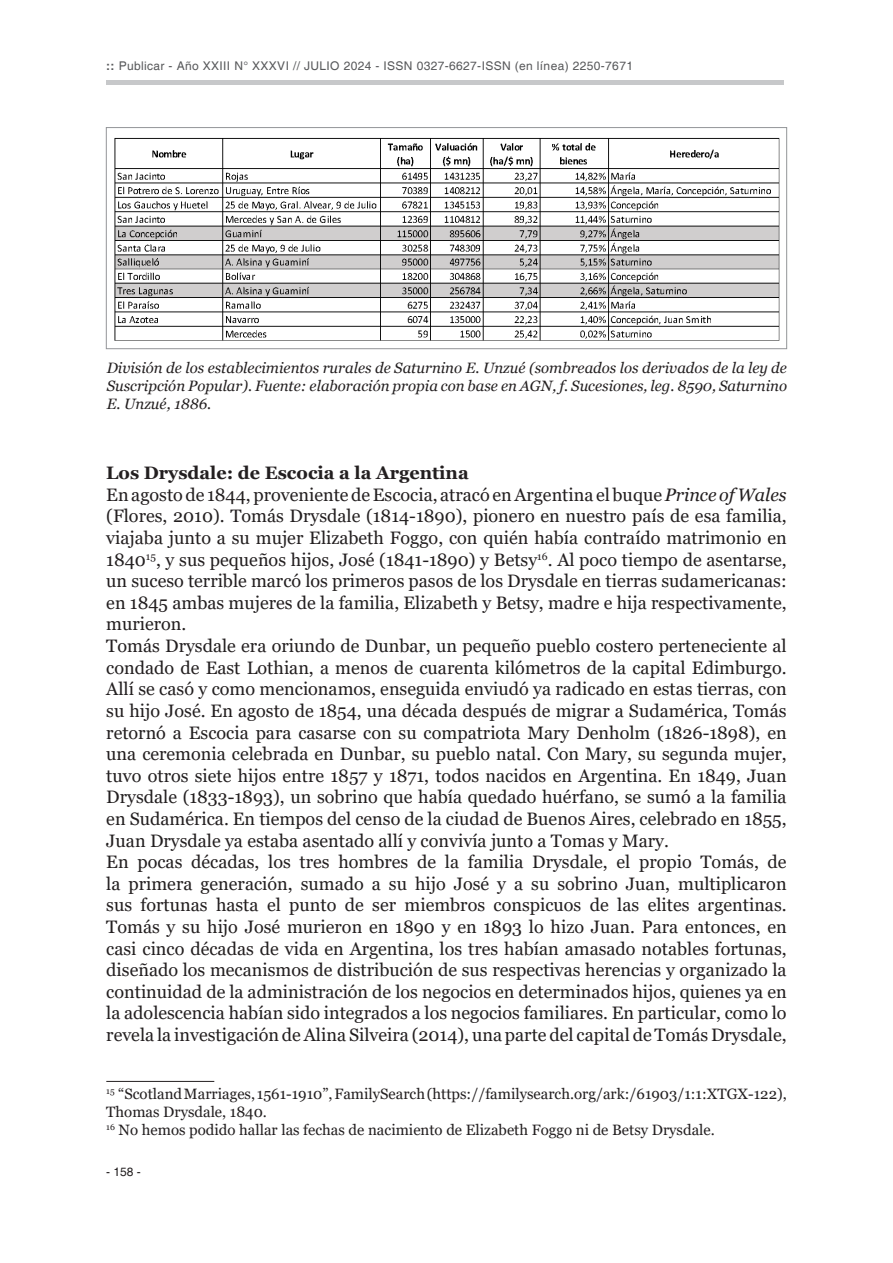
<style>
.page{position:relative;width:893px;height:1263px;background:#fff}
.page>*{position:absolute;margin:0;border:0;box-sizing:border-box;transform-origin:0 0}
.t1{font:18px/21.6px "Georgia";color:#231f20;text-align:justify}
.t2{font:700 18px "Georgia";color:#231f20}
.t3{font:15px/18px "Georgia";color:#231f20}
.t4{font:italic 15px/18px "Georgia";color:#231f20;text-align:justify}
.t5{font:12px "Helvetica";letter-spacing:.03em;color:#57585a}
.t6{font:12px "Helvetica";color:#231f20}
.s1{font-weight:700}
.s2{font-style:italic}
</style>
<div class="page">
<div style="left:106px;top:80px;width:678px;height:5px;background:#c7c8ca"></div>
<div style="left:106px;top:127px;width:681px;height:222px;border:1px solid #939598"></div>
<hr style="left:106px;top:1081px;width:108px;height:1px;background:#231f20">
<img style="left:114px;top:137px;width:666px;height:203px">
<p class="t5" style="left:106px;top:59px;width:528px"><span class="s1">::</span> Publicar - Año XXIII N° XXXVI // JULIO 2024 - ISSN 0327-6627-ISSN (en línea) 2250-7671</p>
<p class="t4" style="left:107px;top:359px;width:682px">División de los establecimientos rurales de Saturnino E. Unzué (sombreados los derivados de la ley de Suscripción Popular). Fuente: elaboración propia con base en AGN, f. Sucesiones, leg. 8590, Saturnino E. Unzué, 1886.</p>
<p class="t2" style="left:106px;top:461px;width:364px">Los Drysdale: de Escocia a la Argentina</p>
<p class="t1" style="left:106px;top:484px;width:682px">En agosto de 1844, proveniente de Escocia, atracó en Argentina el buque <span class="s2">Prince of Wales </span>(Flores, 2010). Tomás Drysdale (1814-1890), pionero en nuestro país de esa familia, viajaba junto a su mujer Elizabeth Foggo, con quién había contraído matrimonio en 1840<sup>15</sup>, y sus pequeños hijos, José (1841-1890) y Betsy<sup>16</sup>. Al poco tiempo de asentarse, un suceso terrible marcó los primeros pasos de los Drysdale en tierras sudamericanas: en 1845 ambas mujeres de la familia, Elizabeth y Betsy, madre e hija respectivamente, murieron.</p>
<p class="t1" style="left:106px;top:635px;width:682px">Tomás Drysdale era oriundo de Dunbar, un pequeño pueblo costero perteneciente al condado de East Lothian, a menos de cuarenta kilómetros de la capital Edimburgo.<br>Allí se casó y como mencionamos, enseguida enviudó ya radicado en estas tierras, con su hijo José. En agosto de 1854, una década después de migrar a Sudamérica, Tomás retornó a Escocia para casarse con su compatriota Mary Denholm (1826-1898), en una ceremonia celebrada en Dunbar, su pueblo natal. Con Mary, su segunda mujer, tuvo otros siete hijos entre 1857 y 1871, todos nacidos en Argentina. En 1849, Juan Drysdale (1833-1893), un sobrino que había quedado huérfano, se sumó a la familia en Sudamérica. En tiempos del censo de la ciudad de Buenos Aires, celebrado en 1855, Juan Drysdale ya estaba asentado allí y convivía junto a Tomas y Mary.</p>
<p class="t1" style="left:106px;top:851px;width:682px">En pocas décadas, los tres hombres de la familia Drysdale, el propio Tomás, de la primera generación, sumado a su hijo José y a su sobrino Juan, multiplicaron sus fortunas hasta el punto de ser miembros conspicuos de las elites argentinas.<br>Tomás y su hijo José murieron en 1890 y en 1893 lo hizo Juan. Para entonces, en casi cinco décadas de vida en Argentina, los tres habían amasado notables fortunas, diseñado los mecanismos de distribución de sus respectivas herencias y organizado la continuidad de la administración de los negocios en determinados hijos, quienes ya en la adolescencia habían sido integrados a los negocios familiares. En particular, como lo revela la investigación de Alina Silveira (2014), una parte del capital de Tomás Drysdale,</p>
<p class="t3" style="left:106px;top:1085px;width:682px"><sup>15</sup> “Scotland Marriages, 1561-1910”, FamilySearch (https://familysearch.org/ark:/61903/1:1:XTGX-122),<br>Thomas Drysdale, 1840.</p>
<p class="t3" style="left:106px;top:1121px;width:610px"><sup>16</sup> No hemos podido hallar las fechas de nacimiento de Elizabeth Foggo ni de Betsy Drysdale.</p>
<p class="t6" style="left:106px;top:1165px;width:36px">- 158 -</p>
</div>
